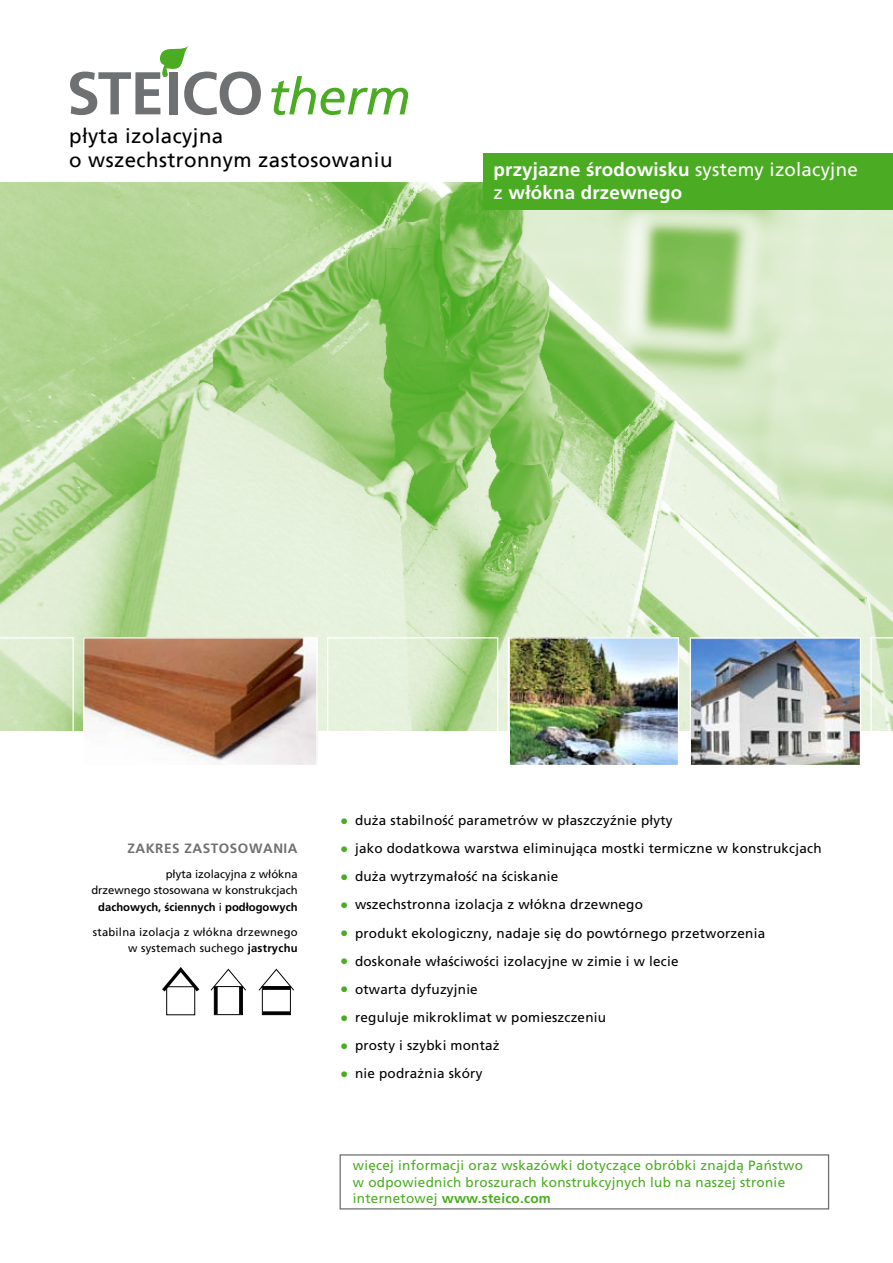
<style>
.page{position:relative;width:893px;height:1263px;background:#fff}
.page>*{position:absolute;margin:0;border:0;box-sizing:border-box;transform-origin:0 0}
.t1{font:italic 51px "Frutiger";letter-spacing:-.01em;color:#4bac23}
.t2{font:20.55px/24.6px "Frutiger CE";letter-spacing:.02em;color:#000}
.t3{font:700 18.75px/22.5px "Frutiger CE";letter-spacing:.01em;color:#fff}
.t4{font:13.5px "Frutiger CE";letter-spacing:.015em;color:#000}
.t5{font:13.5px/16.2px "Frutiger CE";letter-spacing:.02em;color:#4bac23}
.t6{font:700 13.5px "Frutiger";letter-spacing:.04em;color:#6e7071}
.t7{font:11.25px/16.5px "Frutiger CE";color:#000;text-align:right}
.t8{font:11.25px/16.5px "Frutiger CE";letter-spacing:.02em;color:#000;text-align:right}
.s1{font-weight:400}
.s2{font-weight:700}
.s3{font-family:"Frutiger";font-size:16.5px;color:#4bac23}
</style>
<div class="page">
<img style="left:0;top:183px;width:893px;height:548px">
<img style="left:85px;top:639px;width:231px;height:125px">
<div style="left:83px;top:637px;width:235px;height:129px;border:1px solid #fff"></div>
<div style="left:327px;top:637px;width:171px;height:129px;border:1px solid #fff"></div>
<svg style="left:0;top:637px;width:74px;height:94px"></svg>
<img style="left:510px;top:639px;width:167px;height:125px">
<div style="left:508px;top:637px;width:171px;height:129px;border:1px solid #fff"></div>
<svg style="left:870px;top:637px;width:23px;height:94px"></svg>
<img style="left:692px;top:639px;width:167px;height:125px">
<div style="left:690px;top:637px;width:171px;height:129px;border:1px solid #fff"></div>
<div style="left:484px;top:153px;width:409px;height:57px;background:#4bac23"></div>
<div style="left:340px;top:1154px;width:489px;height:55px;border:1px solid #6e7071"></div>
<svg style="left:258px;top:968px;width:36px;height:47px"></svg>
<svg style="left:262px;top:986px;width:28px;height:4px"></svg>
<svg style="left:262px;top:1011px;width:28px;height:4px"></svg>
<div style="left:166px;top:986px;width:29px;height:29px;border:1px solid #000"></div>
<svg style="left:162px;top:967px;width:38px;height:28px"></svg>
<div style="left:214px;top:986px;width:29px;height:29px;border:1px solid #000"></div>
<svg style="left:210px;top:968px;width:36px;height:23px"></svg>
<svg style="left:214px;top:986px;width:4px;height:29px"></svg>
<hr style="left:239px;top:986px;width:3px;height:29px;background:#000">
<svg style="left:70px;top:46px;width:191px;height:69px"></svg>
<h1 class="t1" style="left:268px;top:67px;width:144px">therm</h1>
<h2 class="t2" style="left:69px;top:123px;width:325px">płyta izolacyjna<br>o wszechstronnym zastosowaniu</h2>
<h3 class="t3" style="left:494px;top:159px;width:366px">przyjazne środowisku <span class="s1">systemy izolacyjne z</span> włókna drzewnego</h3>
<p class="t6" style="left:127px;top:841px;width:172px">ZAKRES ZASTOSOWANIA</p>
<p class="t7" style="left:91px;top:866px;width:208px">płyta izolacyjna z włókna<br>drzewnego stosowana w konstrukcjach <span class="s2">dachowych, ściennych</span> i <span class="s2">podłogowych</span></p>
<p class="t8" style="left:93px;top:923px;width:206px">stabilna izolacja z włókna drzewnego w systemach suchego <span class="s2">jastrychu</span></p>
<p class="t4" style="left:340px;top:812px;width:334px"><span class="s3">•</span> duża stabilność parametrów w płaszczyźnie płyty</p>
<p class="t4" style="left:340px;top:841px;width:483px"><span class="s3">•</span> jako dodatkowa warstwa eliminująca mostki termiczne w konstrukcjach</p>
<p class="t4" style="left:340px;top:869px;width:220px"><span class="s3">•</span> duża wytrzymałość na ściskanie</p>
<p class="t4" style="left:340px;top:897px;width:304px"><span class="s3">•</span> wszechstronna izolacja z włókna drzewnego</p>
<p class="t4" style="left:340px;top:925px;width:426px"><span class="s3">•</span> produkt ekologiczny, nadaje się do powtórnego przetworzenia</p>
<p class="t4" style="left:340px;top:953px;width:340px"><span class="s3">•</span> doskonałe właściwości izolacyjne w zimie i w lecie</p>
<p class="t4" style="left:340px;top:981px;width:139px"><span class="s3">•</span> otwarta dyfuzyjnie</p>
<p class="t4" style="left:340px;top:1009px;width:267px"><span class="s3">•</span> reguluje mikroklimat w pomieszczeniu</p>
<p class="t4" style="left:340px;top:1037px;width:161px"><span class="s3">•</span> prosty i szybki montaż</p>
<p class="t4" style="left:340px;top:1066px;width:144px"><span class="s3">•</span> nie podrażnia skóry</p>
<p class="t5" style="left:353px;top:1157px;width:451px">więcej informacji oraz wskazówki dotyczące obróbki znajdą Państwo w odpowiednich broszurach konstrukcyjnych lub na naszej stronie internetowej <span class="s2">www.steico.com</span></p>
</div>
